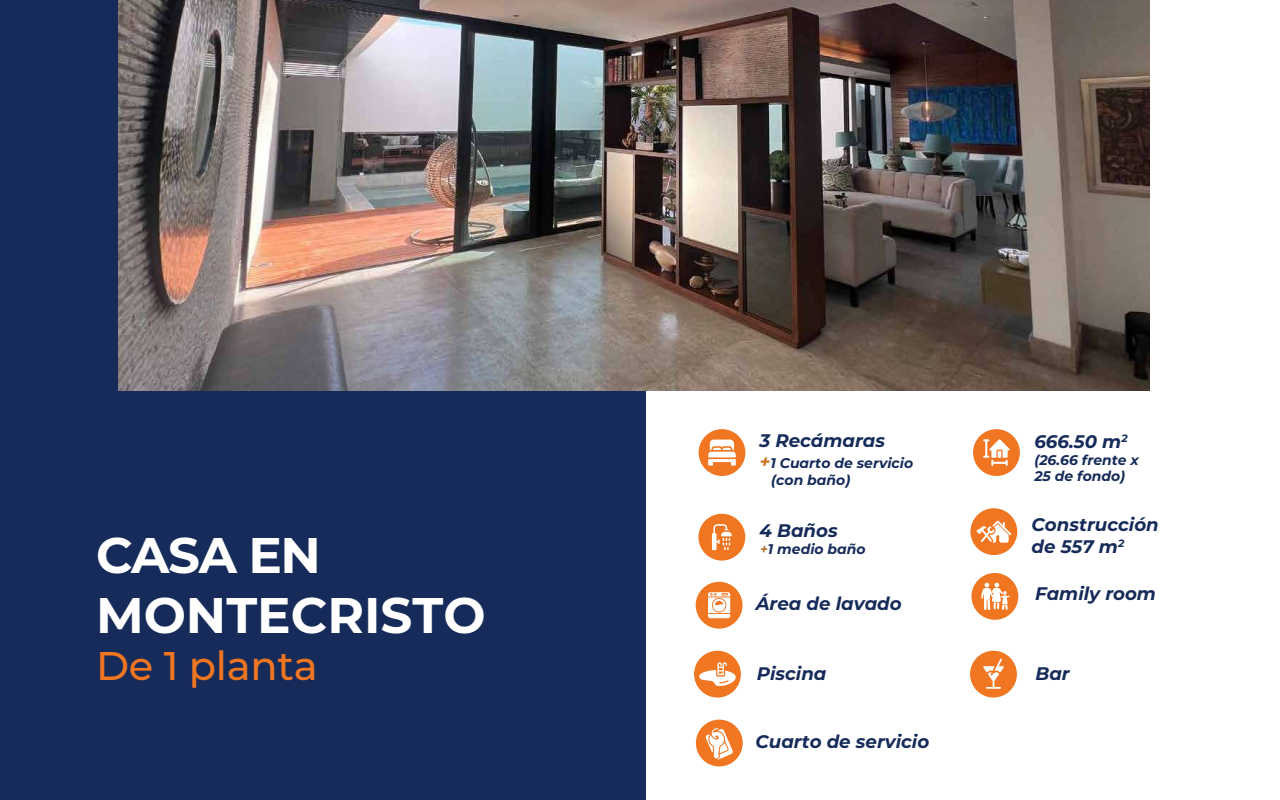
<style>
.page{position:relative;width:1280px;height:800px;background:#fff}
.page>*{position:absolute;margin:0;border:0;box-sizing:border-box;transform-origin:0 0}
.t1{font:700 50px/60px "Montserrat";color:#fff}
.t2{font:500 40px "Montserrat";letter-spacing:-.005em;color:#f07622}
.t3{font:italic 700 18.2px/21.8px "Montserrat";color:#162b59}
.t4{font:italic 700 14px/16.8px "Montserrat";color:#162b59}
.s1{font-size:18.2px;color:#ca7622}
.s2{color:#b67630}
</style>
<div class="page">
<div style="left:0;top:0;width:646px;height:800px;background:#162b59"></div>
<img style="left:119px;top:0;width:1030px;height:391px">
<div style="left:699px;top:429px;width:46px;height:47px;background:#f07622;border-radius:50%"></div>
<svg style="left:708px;top:440px;width:28px;height:26px"></svg>
<div style="left:698px;top:514px;width:47px;height:47px;background:#f07622;border-radius:50%"></div>
<svg style="left:712px;top:524px;width:20px;height:26px"></svg>
<div style="left:973px;top:429px;width:47px;height:47px;background:#f07622;border-radius:50%"></div>
<svg style="left:983px;top:439px;width:27px;height:27px"></svg>
<div style="left:970px;top:508px;width:47px;height:47px;background:#f07622;border-radius:50%"></div>
<svg style="left:976px;top:520px;width:35px;height:23px"></svg>
<div style="left:694px;top:651px;width:47px;height:47px;background:#f07622;border-radius:50%"></div>
<svg style="left:699px;top:662px;width:37px;height:24px"></svg>
<div style="left:970px;top:651px;width:47px;height:47px;background:#f07622;border-radius:50%"></div>
<svg style="left:983px;top:659px;width:21px;height:30px"></svg>
<div style="left:971px;top:573px;width:47px;height:47px;background:#f07622;border-radius:50%"></div>
<svg style="left:981px;top:583px;width:29px;height:27px"></svg>
<div style="left:696px;top:582px;width:47px;height:47px;background:#f07622;border-radius:50%"></div>
<svg style="left:708px;top:592px;width:22px;height:26px"></svg>
<div style="left:696px;top:720px;width:47px;height:46px;background:#f07622;border-radius:50%"></div>
<svg style="left:706px;top:728px;width:27px;height:32px"></svg>
<h1 class="t1" style="left:96px;top:523px;width:391px">CASA EN<br>MONTECRISTO</h1>
<h2 class="t2" style="left:96px;top:638px;width:223px">De 1 planta</h2>
<p class="t3" style="left:759px;top:428px;width:127px">3 Recámaras</p>
<p class="t4" style="left:771px;top:454px;width:143px;text-indent:-12px"><span class="s1">+</span>1 Cuarto de servicio (con baño)</p>
<p class="t3" style="left:759px;top:519px;width:80px">4 Baños</p>
<p class="t4" style="left:760px;top:540px;width:107px"><span class="s2">+</span>1 medio baño</p>
<p class="t3" style="left:756px;top:591px;width:148px">Área de lavado</p>
<p class="t3" style="left:1034px;top:430px;width:95px">666.50 m<sup>2</sup></p>
<p class="t4" style="left:1034px;top:451px;width:107px">(26.66 frente x<br>25 de fondo)</p>
<p class="t3" style="left:1032px;top:513px;width:129px">Construcción de 557 m<sup>2</sup></p>
<p class="t3" style="left:1035px;top:581px;width:122px">Family room</p>
<p class="t3" style="left:757px;top:662px;width:71px">Piscina</p>
<p class="t3" style="left:1035px;top:662px;width:36px">Bar</p>
<p class="t3" style="left:756px;top:730px;width:175px">Cuarto de servicio</p>
</div>
